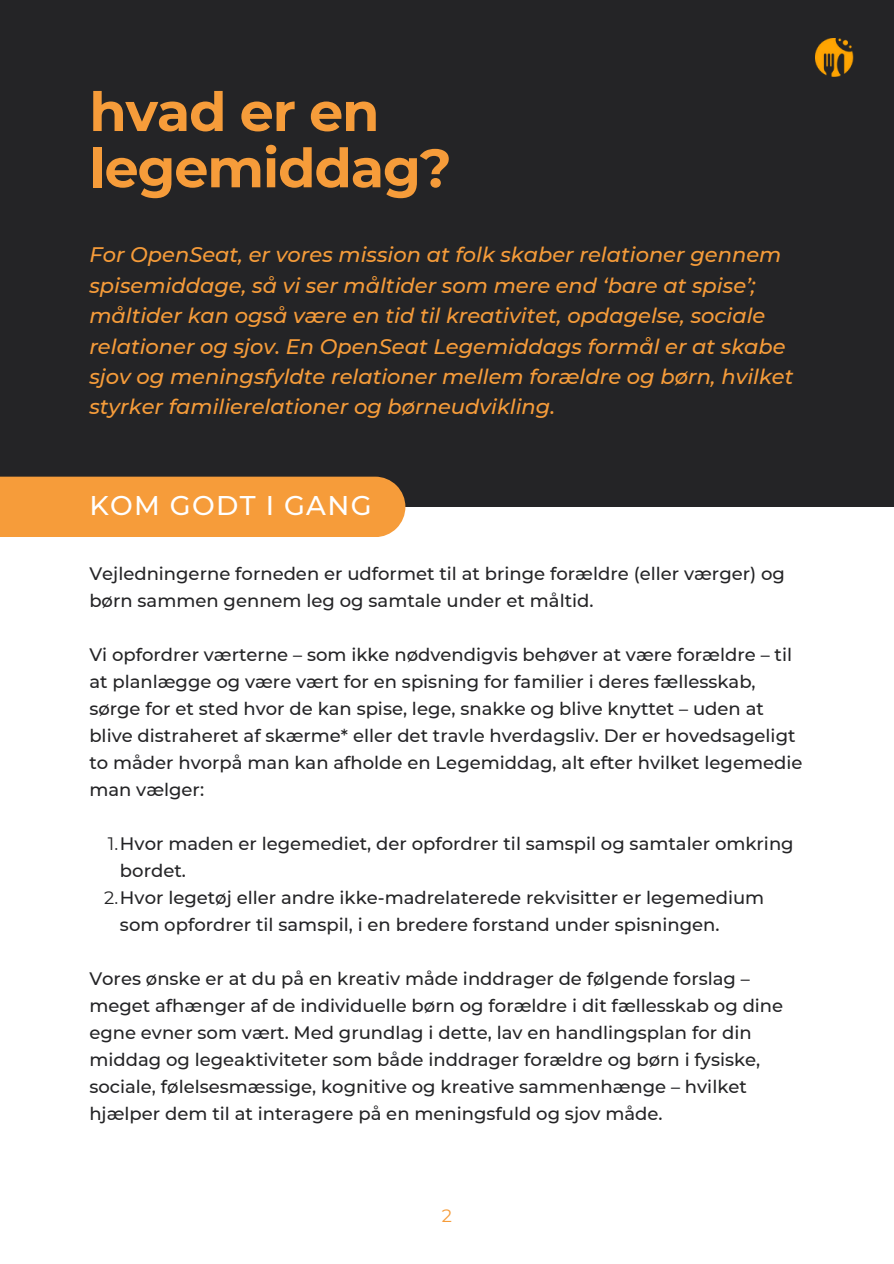
<style>
.page{position:relative;width:894px;height:1264px;background:#fff}
.page>*{position:absolute;margin:0;border:0;box-sizing:border-box;transform-origin:0 0}
.t1{font:700 54px/56.2px "Montserrat";letter-spacing:-.02em;color:#f69c3a}
.t2{font:500 27px "Montserrat";letter-spacing:.05em;color:#fff}
.t3{font:italic 500 21px/30.3px "Montserrat";color:#f69c3a}
.t4{font:500 18px/27px "Montserrat";color:#242426}
.t5{font:17.85px "Montserrat";color:#f69c3a}
.s1{font-weight:400}
</style>
<div class="page">
<div style="left:0;top:0;width:893px;height:507px;background:#242426"></div>
<img style="left:815px;top:38px;width:38px;height:39px">
<div style="left:0;top:476px;width:405px;height:61px;background:#f69c3a"></div>
<p class="t1" style="left:89px;top:83px;width:363px">hvad er en legemiddag?</p>
<h4 class="t3" style="left:89px;top:240px;width:705px">For OpenSeat, er vores mission at folk skaber relationer gennem spisemiddage, så vi ser måltider som mere end ‘bare at spise’; måltider kan også være en tid til kreativitet, opdagelse, sociale relationer og sjov. En OpenSeat Legemiddags formål er at skabe sjov og meningsfyldte relationer mellem forældre og børn, hvilket styrker familierelationer og børneudvikling.</h4>
<p class="t2" style="left:89px;top:489px;width:283px">KOM GODT I GANG</p>
<h1 class="t4" style="left:89px;top:560px;width:697px">Vejledningerne forneden er udformet til at bringe forældre (eller værger) og børn sammen gennem leg og samtale under et måltid.</h1>
<p class="t4" style="left:89px;top:641px;width:714px">Vi opfordrer værterne – som ikke nødvendigvis behøver at være forældre – til at planlægge og være vært for en spisning for familier i deres fællesskab, sørge for et sted hvor de kan spise, lege, snakke og blive knyttet – uden at blive distraheret af skærme* eller det travle hverdagsliv. Der er hovedsageligt to måder hvorpå man kan afholde en Legemiddag, alt efter hvilket legemedie man vælger:</p>
<h3 class="t4" style="left:120px;top:830px;width:675px;text-indent:-12px"><span class="s1">1.</span>Hvor maden er legemediet, der opfordrer til samspil og samtaler omkring bordet.</h3>
<h2 class="t4" style="left:120px;top:884px;width:645px;text-indent:-16px"><span class="s1">2.</span>Hvor legetøj eller andre ikke-madrelaterede rekvisitter er legemedium som opfordrer til samspil, i en bredere forstand under spisningen.</h2>
<h4 class="t4" style="left:89px;top:965px;width:695px">Vores ønske er at du på en kreativ måde inddrager de følgende forslag – meget afhænger af de individuelle børn og forældre i dit fællesskab og dine egne evner som vært. Med grundlag i dette, lav en handlingsplan for din middag og legeaktiviteter som både inddrager forældre og børn i fysiske, sociale, følelsesmæssige, kognitive og kreative sammenhænge – hvilket hjælper dem til at interagere på en meningsfuld og sjov måde.</h4>
<p class="t5" style="left:441px;top:1205px;width:12px">2</p>
</div>
